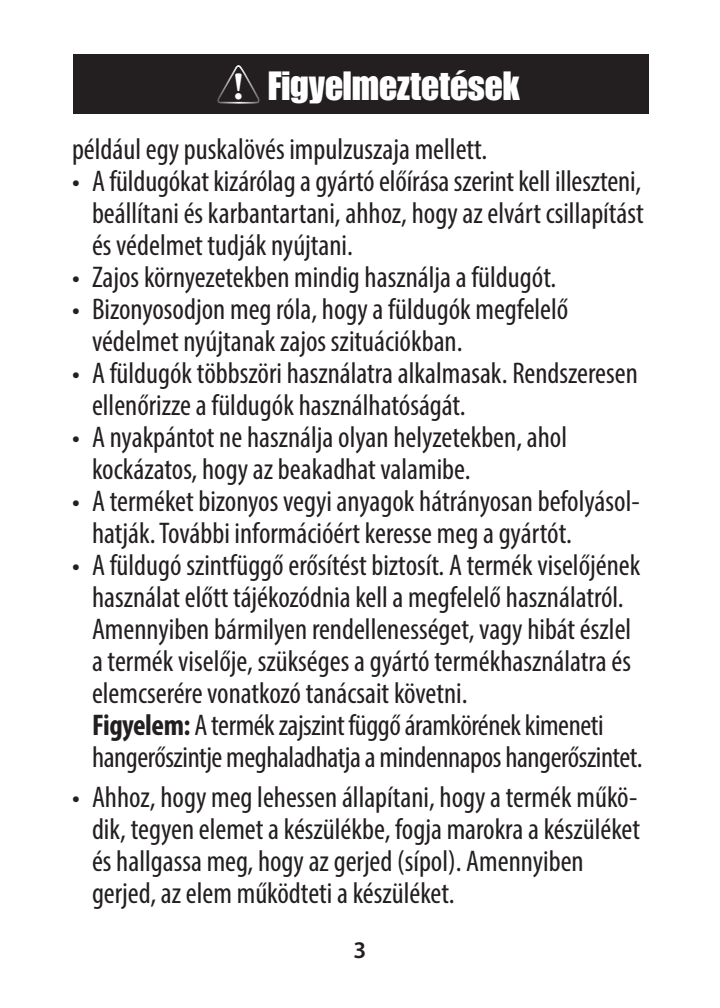
<style>
.page{position:relative;width:720px;height:1008px;background:#fff}
.page>*{position:absolute;margin:0;border:0;box-sizing:border-box;transform-origin:0 0}
.t1{font:40px "Impact";color:#fff}
.t2{font:700 39.6px "Adobe Garamond Pro";color:#fff}
.bullet_copy{font:condensed 30px/32px "Myriad Pro";color:#231f20}
.t3{font:600 24px "Myriad Pro";color:#231f20}
.s1{font-weight:700}
</style>
<div class="page">
<div style="left:73px;top:54px;width:576px;height:60px;background:#231f20"></div>
<svg style="left:217px;top:65px;width:43px;height:39px"></svg>
<p class="t2" style="left:233px;top:64px;width:12px">!</p>
<p class="t1" style="left:268px;top:63px;width:253px">Figyelmeztetések</p>
<p class="bullet_copy" style="left:72px;top:132px;width:417px">például egy puskalövés impulzuszaja mellett.</p>
<p class="bullet_copy" style="left:92px;top:164px;width:553px;text-align:justify;text-indent:-20px">• A füldugókat kizárólag a gyártó előírása szerint kell illeszteni, beállítani és karbantartani, ahhoz, hogy az elvárt csillapítást és védelmet tudják nyújtani.</p>
<p class="bullet_copy" style="left:72px;top:260px;width:486px">• Zajos környezetekben mindig használja a füldugót.</p>
<p class="bullet_copy" style="left:92px;top:292px;width:478px;text-indent:-20px">• Bizonyosodjon meg róla, hogy a füldugók megfelelő védelmet nyújtanak zajos szituációkban.</p>
<p class="bullet_copy" style="left:92px;top:356px;width:547px;text-indent:-20px">• A füldugók többszöri használatra alkalmasak. Rendszeresen ellenőrizze a füldugók használhatóságát.</p>
<p class="bullet_copy" style="left:92px;top:420px;width:477px;text-indent:-20px">• A nyakpántot ne használja olyan helyzetekben, ahol kockázatos, hogy az beakadhat valamibe.</p>
<p class="bullet_copy" style="left:92px;top:484px;width:549px;text-indent:-20px">• A terméket bizonyos vegyi anyagok hátrányosan befolyásol&shy;hatják. További információért keresse meg a gyártót.</p>
<p class="bullet_copy" style="left:92px;top:548px;width:550px;text-indent:-20px">• A füldugó szintfüggő erősítést biztosít. A termék viselőjének használat előtt tájékozódnia kell a megfelelő használatról.<br>Amennyiben bármilyen rendellenességet, vagy hibát észlel a termék viselője, szükséges a gyártó termékhasználatra és elemcserére vonatkozó tanácsait követni.</p>
<p class="bullet_copy" style="left:92px;top:708px;width:552px"><span class="s1">Figyelem:</span> A termék zajszint függő áramkörének kimeneti hangerőszintje meghaladhatja a mindennapos hangerőszintet.</p>
<p class="bullet_copy" style="left:72px;top:780px;width:567px">• Ahhoz, hogy meg lehessen állapítani, hogy a termék műkö-</p>
<p class="bullet_copy" style="left:92px;top:812px;width:550px">dik, tegyen elemet a készülékbe, fogja marokra a készüléket</p>
<p class="bullet_copy" style="left:92px;top:844px;width:493px">és hallgassa meg, hogy az gerjed (sípol). Amennyiben gerjed, az elem működteti a készüléket.</p>
<p class="t3" style="left:354px;top:934px;width:14px">3</p>
</div>
